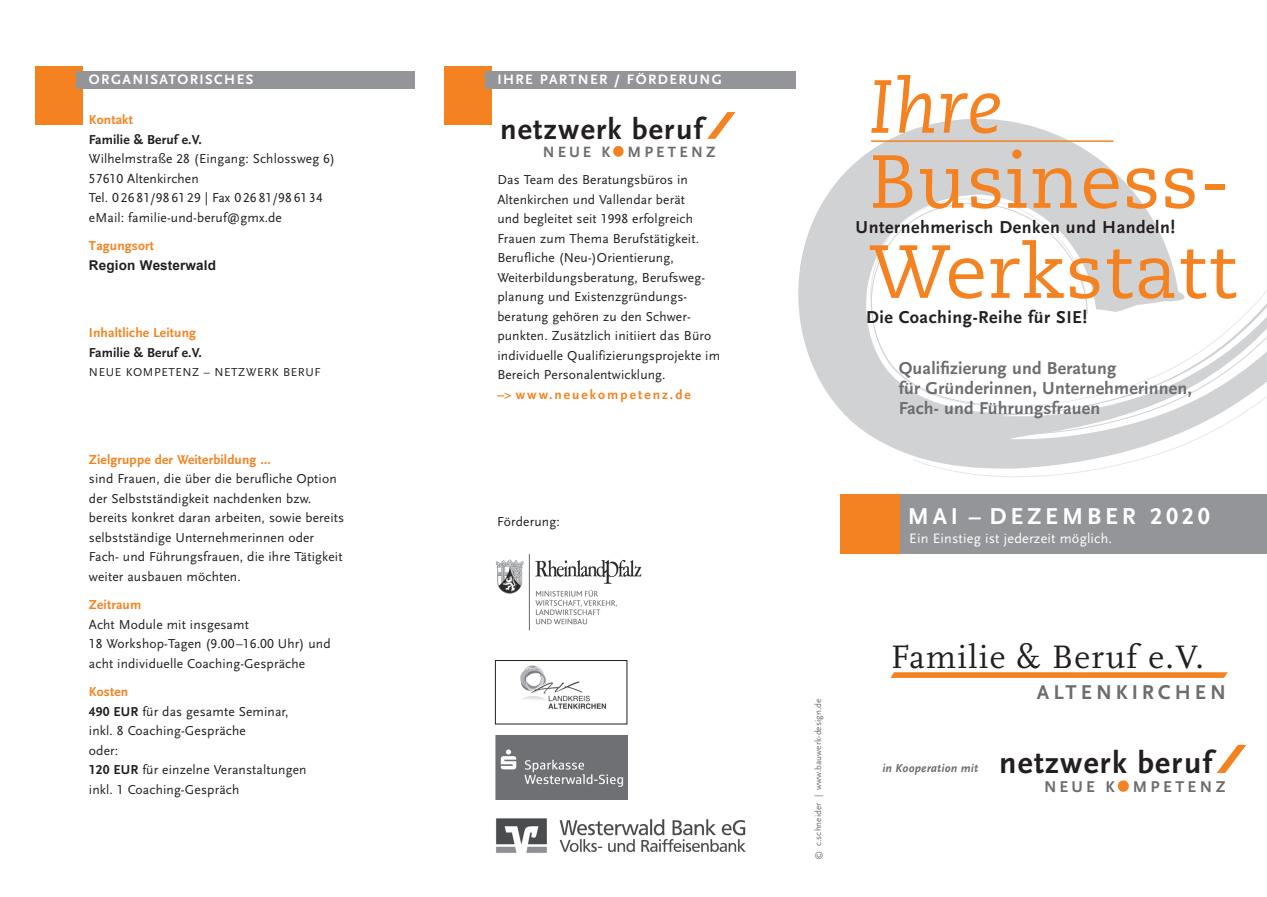
<style>
.page{position:relative;width:1267px;height:897px;background:#fff}
.page>*{position:absolute;margin:0;border:0;box-sizing:border-box;transform-origin:0 0}
.t1{font:75px/90px "Caecilia Roman Os F";letter-spacing:.01em;color:#f58220}
.t2{font:75px "Caecilia Italic Os F";color:#f58220}
.t3{font:33.9px "Scala";letter-spacing:.04em;color:#231f20}
.t4{font:700 31.8px "Scala Sans LF";letter-spacing:.04em;color:#231f20}
.t5{font:700 30.3px "Scala Sans LF";letter-spacing:.04em;color:#231f20}
.t6{font:700 24px "Scala Sans LF";letter-spacing:.16em;color:#fff}
.t7{font:700 20.85px "Scala Sans LF";letter-spacing:.19em;color:#6c6d70}
.t8{font:700 18px/19.5px "Scala Sans LF";letter-spacing:.01em;color:#6c6d70}
.t9{font:700 18px "Scala Sans LF";letter-spacing:.03em;color:#231f20}
.t10{font:700 16.35px "Scala Sans LF";letter-spacing:.21em;color:#6c6d70}
.t11{font:700 15.6px "Scala Sans LF";letter-spacing:.21em;color:#6c6d70}
.t12{font:700 14.25px "Scala Sans LF";letter-spacing:.1em;color:#fff}
.t13{font:14.25px "Scala Sans LF";letter-spacing:.01em;color:#fff}
.t14{font:13.5px/19.5px "Scala Sans LF";letter-spacing:.01em;color:#231f20}
.t15{font:700 13.5px "Scala Sans LF";letter-spacing:.01em;color:#f58220}
.t16{font:700 13.5px "Scala Sans LF";letter-spacing:.01em;color:#231f20}
.t17{font:700 13.5px "Scala Sans LF";letter-spacing:.15em;color:#f58220}
.t18{font:700 13.5px "Arial";letter-spacing:.01em;color:#231f20}
.t19{font:12px "Scala Sans LF";letter-spacing:.05em;color:#231f20}
.t20{font:italic 700 12px "Scala Sans LF";letter-spacing:.01em;color:#6c6d70}
.t21{font:9px "Scala Sans LF";letter-spacing:.01em;color:#6c6d70}
.s1{font-weight:700;color:#f58220}
.s2{font-weight:700}
.s3{color:#fff}
</style>
<div class="page">
<svg style="left:798px;top:154px;width:115px;height:302px;fill:#d1d2d4"></svg>
<svg style="left:866px;top:118px;width:261px;height:289px"></svg>
<svg style="left:869px;top:199px;width:154px;height:207px"></svg>
<svg style="left:1023px;top:185px;width:243px;height:109px"></svg>
<svg style="left:913px;top:294px;width:353px;height:183px"></svg>
<div style="left:899px;top:494px;width:367px;height:59px;background:#939598"></div>
<div style="left:839px;top:494px;width:60px;height:59px;background:#f58220"></div>
<svg style="left:1217px;top:744px;width:29px;height:28px"></svg>
<div style="left:1117px;top:780px;width:11px;height:11px;background:#f58220;border-radius:50%"></div>
<svg style="left:707px;top:112px;width:28px;height:27px"></svg>
<div style="left:613px;top:146px;width:10px;height:11px;background:#f58220;border-radius:50%"></div>
<svg style="left:891px;top:672px;width:336px;height:5px;background:#f5882c"></svg>
<div style="left:36px;top:66px;width:47px;height:58px;background:#f58220"></div>
<div style="left:76px;top:71px;width:338px;height:17px;background:#939598"></div>
<div style="left:444px;top:66px;width:47px;height:58px;background:#f58220"></div>
<div style="left:484px;top:71px;width:311px;height:17px;background:#939598"></div>
<img style="left:495px;top:553px;width:147px;height:78px">
<img style="left:520px;top:665px;width:86px;height:44px">
<div style="left:495px;top:660px;width:132px;height:64px;border:1px solid #231f20"></div>
<img style="left:495px;top:735px;width:132px;height:64px">
<img style="left:496px;top:818px;width:250px;height:35px">
<hr style="left:871px;top:140px;width:242px;height:2px;background:#f58220">
<p class="t12" style="left:89px;top:72px;width:99px">Organisatorisc</p>
<p class="t12" style="left:224px;top:72px;width:21px">hes</p>
<p class="t15" style="left:89px;top:113px;width:45px">Kontakt</p>
<p class="t16" style="left:89px;top:132px;width:114px">Familie &amp; Beruf e.V.</p>
<p class="t14" style="left:89px;top:149px;width:247px">Wilhelmstraße 28 (Eingang: Schlossweg 6)<br>57610 Altenkirchen<br>Tel. 0 26 81/98 61 29 | Fax 0 26 81/98 61 34 eMail: familie-und-beruf@gmx.de</p>
<p class="t15" style="left:89px;top:239px;width:67px">tagungsort</p>
<p class="t18" style="left:89px;top:256px;width:129px">Region Westerwald</p>
<p class="t15" style="left:89px;top:326px;width:109px">Inhaltliche Leitung</p>
<p class="t16" style="left:89px;top:345px;width:114px">Familie &amp; Beruf e.V.</p>
<p class="t19" style="left:89px;top:366px;width:54px">Neue Kompetenz</p>
<p class="t19" style="left:204px;top:366px;width:29px">– Netzwe</p>
<p class="t19" style="left:264px;top:366px;width:55px">rk Beruf</p>
<p class="t15" style="left:89px;top:452px;width:183px">Zielgruppe der Weiterbildung …</p>
<p class="t14" style="left:89px;top:469px;width:257px">sind Frauen, die über die berufliche Option der Selbstständigkeit nachdenken bzw. bereits konkret daran arbeiten, sowie bereits selbstständige U nternehmerinnen oder Fach- und Führungsfrauen, die ihre Tätigkeit weiter ausbauen möchten.</p>
<p class="t15" style="left:89px;top:597px;width:54px">Zeitraum</p>
<p class="t14" style="left:89px;top:614px;width:243px">Acht Module mit insgesamt<br>18 Workshop-Tagen (9.00–16.00 U hr) und acht individuelle Coaching-Gespräche</p>
<p class="t14" style="left:89px;top:682px;width:219px"><span class="s1">Kosten<br></span><span class="s2">490 EUR</span> für das gesamte Seminar, inkl. 8 Coaching-Gespräche<br>oder:<br><span class="s2">120 EUR</span> für einzelne Veranstaltungen inkl. 1 Coaching-Gespräch</p>
<p class="t12" style="left:497px;top:72px;width:162px">Ihre Partner / Förderu</p>
<p class="t12" style="left:699px;top:72px;width:21px">ng</p>
<h3 class="t5" style="left:500px;top:113px;width:204px">netzwerk beruf</h3>
<p class="t11" style="left:543px;top:143px;width:174px">NEUE K<span class="s3">O</span>MPETENZ</p>
<p class="t14" style="left:497px;top:170px;width:224px">Das Team des Beratungsbüros in Altenkirchen und Vallendar berät<br>und begleitet seit 1998 erfolgreich Frauen zum Thema Berufstätigkeit.<br>Berufliche (Neu-)Orientierung, Weiterbildungsberatung, Berufsweg&shy;planung und Existenzgründungs&shy;beratung gehören zu den Schwer&shy;punkten. Zusätzlich initiiert das Büro individuelle Qualifizierungsprojekte im Bereich Personalentwicklung.</p>
<p class="t17" style="left:497px;top:387px;width:195px">–&gt; www.neuekompetenz.de</p>
<p class="t14" style="left:497px;top:512px;width:64px">Förderung:</p>
<h1 class="t2" style="left:869px;top:64px;width:134px">Ihre</h1>
<h1 class="t1" style="left:869px;top:138px;width:369px">Business-<br>Werkstatt</h1>
<h3 class="t9" style="left:855px;top:217px;width:321px">Unternehmerisch Denken und H andeln!</h3>
<h3 class="t9" style="left:866px;top:307px;width:223px">Die Coaching-Reihe für SIE!</h3>
<h3 class="t8" style="left:898px;top:359px;width:295px">Qualifizierung und Beratung<br>für Gründerinnen, Unternehmerinnen,<br>Fach- und Führungsfrauen</h3>
<h3 class="t6" style="left:907px;top:503px;width:122px">MAI – Dezember</h3>
<h3 class="t6" style="left:1150px;top:503px;width:61px">2020</h3>
<p class="t13" style="left:909px;top:530px;width:204px">Ein Einstieg ist jederzeit möglich.</p>
<p class="t21" style="left:813px;top:860px;width:163px;rotate:-90deg">© c.schneider | www.bauwerk-design.de</p>
<h2 class="t3" style="left:890px;top:638px;width:314px">Familie &amp; Beruf e.V.</h2>
<p class="t20" style="left:882px;top:761px;width:97px">in Kooperation mit</p>
<h3 class="t7" style="left:1036px;top:681px;width:190px">ALTENKIRCHEN</h3>
<h3 class="t4" style="left:999px;top:745px;width:214px">netzwerk beruf</h3>
<p class="t10" style="left:1044px;top:777px;width:183px">NEUE K<span class="s3">O</span>MPETENZ</p>
</div>
